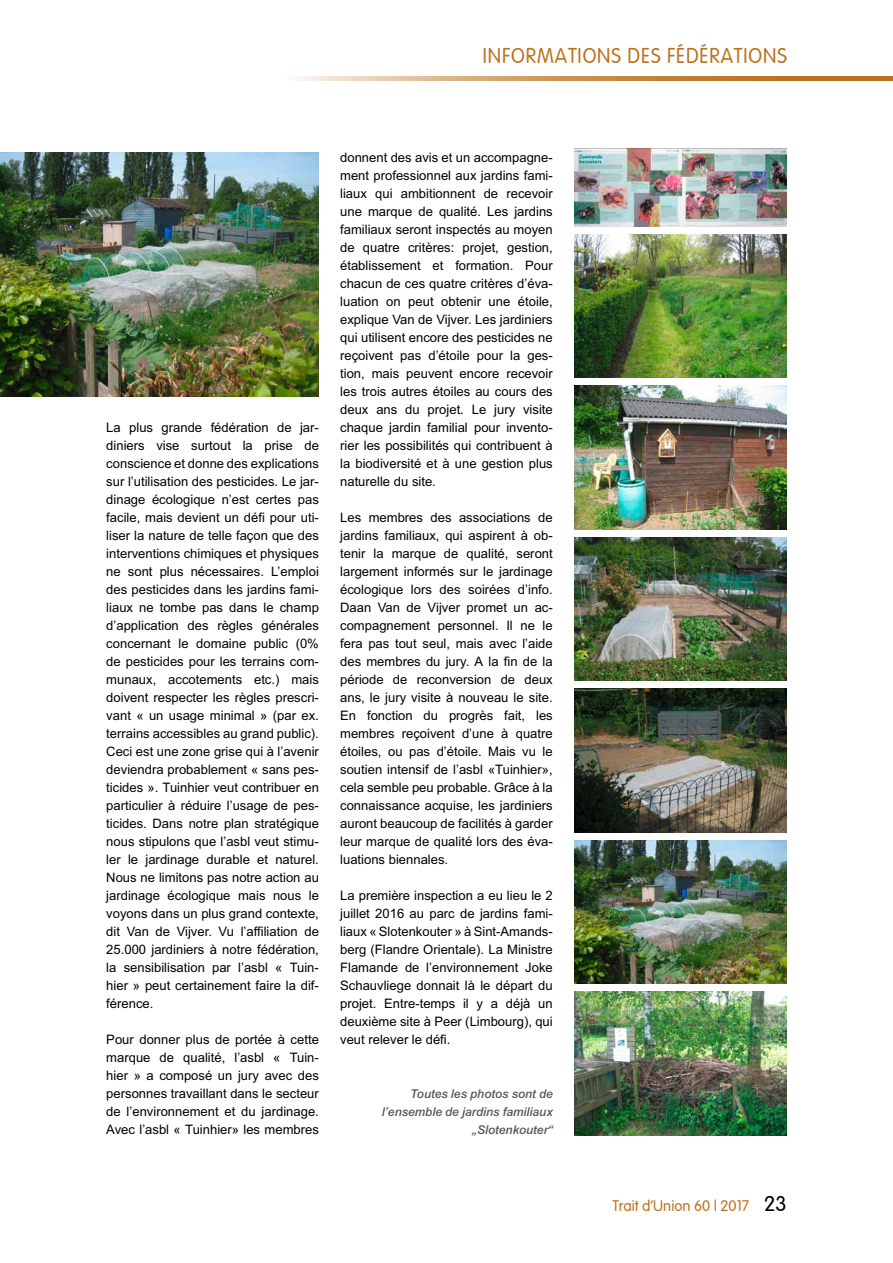
<style>
.page{position:relative;width:893px;height:1263px;background:#fff}
.page>*{position:absolute;margin:0;border:0;box-sizing:border-box;transform-origin:0 0}
.t1{font:21px "Vogue Plain";letter-spacing:.05em;color:#bc721c;scale:.95 1}
.t2{font:15px "Vogue Plain";color:#bc721c}
.t3{font:13.05px/18px "Arial";color:#000;text-align:justify}
.t4{font:13.05px/18px "Arial Bld Itlic";color:#565656;text-align:right}
.s1{font-size:21px;color:#000}
</style>
<div class="page">
<svg style="left:297px;top:77px;width:596px;height:4px;background:#ce9a5d"></svg>
<img style="left:0;top:153px;width:319px;height:243px">
<img style="left:574px;top:234px;width:213px;height:144px">
<img style="left:574px;top:386px;width:213px;height:143px">
<img style="left:574px;top:537px;width:213px;height:144px">
<img style="left:574px;top:689px;width:213px;height:143px">
<img style="left:574px;top:840px;width:213px;height:144px">
<img style="left:574px;top:992px;width:213px;height:143px">
<img style="left:574px;top:149px;width:213px;height:78px">
<h1 class="t1" style="left:483px;top:44px;width:321px">INFORMATIONS DES FÉDÉRATIONS</h1>
<p class="t3" style="left:106px;top:419px;width:214px">La plus grande fédération de jar&shy;diniers vise surtout la prise de conscience et donne des explications sur l’utilisation des pesticides. Le jar&shy;dinage écologique n’est certes pas facile, mais devient un défi pour uti&shy;liser la nature de telle façon que des interventions chimiques et physiques ne sont plus nécessaires. L’emploi des pesticides dans les jardins fami&shy;liaux ne tombe pas dans le champ d’application des règles générales concernant le domaine public (0% de pesticides pour les terrains com&shy;munaux, accotements etc.) mais doivent respecter les règles prescri&shy;vant « un usage minimal » (par ex. terrains accessibles au grand public).<br>Ceci est une zone grise qui à l’avenir deviendra probablement « sans pes&shy;ticides ». Tuinhier veut contribuer en particulier à réduire l’usage de pes&shy;ticides. Dans notre plan stratégique nous stipulons que l’asbl veut stimu&shy;ler le jardinage durable et naturel.<br>Nous ne limitons pas notre action au jardinage écologique mais nous le voyons dans un plus grand contexte, dit Van de Vijver. Vu l’affiliation de 25.000 jardiniers à notre fédération, la sensibilisation par l’asbl « Tuin&shy;hier » peut certainement faire la dif&shy;férence.</p>
<p class="t3" style="left:106px;top:1031px;width:214px">Pour donner plus de portée à cette marque de qualité, l’asbl « Tuin&shy;hier » a composé un jury avec des personnes travaillant dans le secteur de l’environnement et du jardinage.<br>Avec l’asbl « Tuinhier» les membres</p>
<p class="t3" style="left:340px;top:149px;width:214px">donnent des avis et un accompagne&shy;ment professionnel aux jardins fami&shy;liaux qui ambitionnent de recevoir une marque de qualité. Les jardins familiaux seront inspectés au moyen de quatre critères: projet, gestion, établissement et formation. Pour chacun de ces quatre critères d’éva&shy;luation on peut obtenir une étoile, explique Van de Vijver. Les jardiniers qui utilisent encore des pesticides ne reçoivent pas d’étoile pour la ges&shy;tion, mais peuvent encore recevoir les trois autres étoiles au cours des deux ans du projet. Le jury visite chaque jardin familial pour invento&shy;rier les possibilités qui contribuent à la biodiversité et à une gestion plus naturelle du site.</p>
<p class="t3" style="left:340px;top:509px;width:214px">Les membres des associations de jardins familiaux, qui aspirent à ob&shy;tenir la marque de qualité, seront largement informés sur le jardinage écologique lors des soirées d’info.<br>Daan Van de Vijver promet un ac&shy;compagnement personnel. Il ne le fera pas tout seul, mais avec l’aide des membres du jury. A la fin de la période de reconversion de deux ans, le jury visite à nouveau le site.<br>En fonction du progrès fait, les membres reçoivent d’une à quatre étoiles, ou pas d’étoile. Mais vu le soutien intensif de l’asbl «Tuinhier», cela semble peu probable. Grâce à la connaissance acquise, les jardiniers auront beaucoup de facilités à garder leur marque de qualité lors des éva&shy;luations biennales.</p>
<p class="t3" style="left:340px;top:887px;width:214px">La première inspection a eu lieu le 2 juillet 2016 au parc de jardins fami&shy;liaux « Slotenkouter » à Sint-Amands&shy;berg (Flandre Orientale). La Ministre Flamande de l’environnement Joke Schauvliege donnait là le départ du projet. Entre-temps il y a déjà un deuxième site à Peer (Limbourg), qui veut relever le défi.</p>
<p class="t4" style="left:382px;top:1085px;width:172px">Toutes les photos sont de l’ensemble de jardins familiaux „Slotenkouter“</p>
<p class="t2" style="left:612px;top:1197px;width:176px">Trait d’Union 60 | 2017 <span class="s1">23</span></p>
</div>
